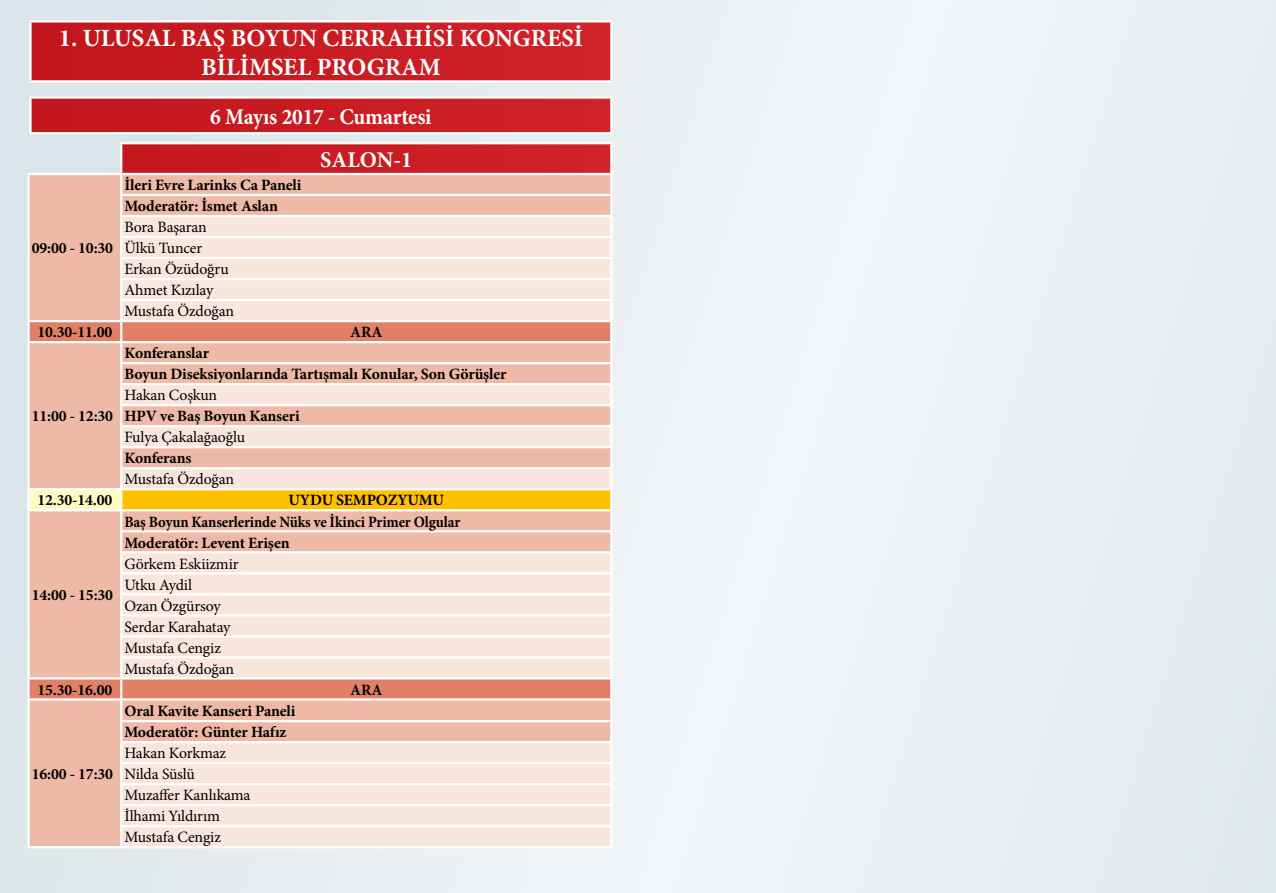
<style>
.page{position:relative;width:1276px;height:893px;background:#ecf0f3}
.page>*{position:absolute;margin:0;border:0;box-sizing:border-box;transform-origin:0 0}
.t1{font:700 24.75px/29.2px "Minion Pro";color:#fff;text-align:center}
.t2{font:700 22.5px "Minion Pro";letter-spacing:-.01em;color:#fff;scale:.95 1}
.t3{font:700 22.5px "Minion Pro";letter-spacing:-.01em;color:#fff}
.t4{font:700 15.75px/20.9px "Minion Pro";letter-spacing:-.01em;color:#000}
.t5{font:15.75px/20.9px "Minion Pro";letter-spacing:-.01em;color:#000}
.t6{font:700 15.75px/20.9px "Minion Pro";letter-spacing:-.01em;color:#000;scale:.93 1}
</style>
<div class="page">
<div style="left:121px;top:143px;width:490px;height:31px;background:linear-gradient(to right,#c4181e,#d02229)"></div>
<div style="left:29px;top:175px;width:581px;height:671px;background:#eebaa7"></div>
<svg style="left:122px;top:217px;width:488px;height:629px;background:#f6ded3"></svg>
<svg style="left:30px;top:322px;width:580px;height:376px;background:#f1c7b8"></svg>
<div style="left:29px;top:489px;width:92px;height:21px;background:#fffac2"></div>
<div style="left:121px;top:489px;width:490px;height:21px;background:#ffc000"></div>
<hr style="left:120px;top:144px;width:2px;height:29px;background:#fff">
<hr style="left:610px;top:174px;width:2px;height:20px;background:#fff">
<hr style="left:120px;top:194px;width:492px;height:2px;background:#fff">
<hr style="left:120px;top:215px;width:492px;height:2px;background:#fff">
<hr style="left:120px;top:236px;width:492px;height:2px;background:#fff">
<hr style="left:120px;top:257px;width:492px;height:2px;background:#fff">
<hr style="left:120px;top:278px;width:492px;height:2px;background:#fff">
<hr style="left:120px;top:142px;width:492px;height:2px;background:#fff">
<hr style="left:120px;top:299px;width:492px;height:2px;background:#fff">
<hr style="left:610px;top:144px;width:2px;height:30px;background:#fff">
<hr style="left:122px;top:173px;width:488px;height:2px;background:#fff">
<hr style="left:120px;top:362px;width:492px;height:2px;background:#fff">
<hr style="left:120px;top:383px;width:492px;height:2px;background:#fff">
<hr style="left:120px;top:404px;width:492px;height:2px;background:#fff">
<hr style="left:120px;top:425px;width:492px;height:2px;background:#fff">
<hr style="left:120px;top:446px;width:492px;height:2px;background:#fff">
<hr style="left:120px;top:467px;width:492px;height:2px;background:#fff">
<hr style="left:120px;top:530px;width:492px;height:2px;background:#fff">
<hr style="left:120px;top:551px;width:492px;height:2px;background:#fff">
<hr style="left:120px;top:572px;width:492px;height:2px;background:#fff">
<hr style="left:120px;top:593px;width:492px;height:2px;background:#fff">
<hr style="left:120px;top:614px;width:492px;height:2px;background:#fff">
<hr style="left:120px;top:635px;width:492px;height:2px;background:#fff">
<hr style="left:120px;top:656px;width:492px;height:2px;background:#fff">
<hr style="left:120px;top:720px;width:492px;height:2px;background:#fff">
<hr style="left:120px;top:741px;width:492px;height:2px;background:#fff">
<hr style="left:120px;top:762px;width:492px;height:2px;background:#fff">
<hr style="left:120px;top:783px;width:492px;height:2px;background:#fff">
<hr style="left:120px;top:804px;width:492px;height:2px;background:#fff">
<hr style="left:120px;top:825px;width:492px;height:2px;background:#fff">
<hr style="left:121px;top:846px;width:491px;height:2px;background:#fff">
<hr style="left:27px;top:175px;width:3px;height:20px;background:#fff">
<hr style="left:27px;top:195px;width:3px;height:21px;background:#fff">
<hr style="left:27px;top:216px;width:3px;height:21px;background:#fff">
<hr style="left:27px;top:237px;width:3px;height:21px;background:#fff">
<hr style="left:27px;top:258px;width:3px;height:21px;background:#fff">
<hr style="left:27px;top:279px;width:3px;height:21px;background:#fff">
<hr style="left:27px;top:300px;width:3px;height:20px;background:#fff">
<hr style="left:27px;top:343px;width:3px;height:20px;background:#fff">
<hr style="left:27px;top:363px;width:3px;height:21px;background:#fff">
<hr style="left:27px;top:384px;width:3px;height:21px;background:#fff">
<hr style="left:27px;top:405px;width:3px;height:21px;background:#fff">
<hr style="left:27px;top:426px;width:3px;height:21px;background:#fff">
<hr style="left:27px;top:447px;width:3px;height:21px;background:#fff">
<hr style="left:27px;top:468px;width:3px;height:20px;background:#fff">
<hr style="left:27px;top:511px;width:3px;height:20px;background:#fff">
<hr style="left:27px;top:531px;width:3px;height:21px;background:#fff">
<hr style="left:27px;top:552px;width:3px;height:21px;background:#fff">
<hr style="left:27px;top:573px;width:3px;height:21px;background:#fff">
<hr style="left:27px;top:594px;width:3px;height:21px;background:#fff">
<hr style="left:27px;top:615px;width:3px;height:21px;background:#fff">
<hr style="left:27px;top:636px;width:3px;height:21px;background:#fff">
<hr style="left:27px;top:657px;width:3px;height:20px;background:#fff">
<hr style="left:121px;top:488px;width:491px;height:2px;background:#fff">
<hr style="left:121px;top:509px;width:491px;height:2px;background:#fff">
<hr style="left:27px;top:701px;width:3px;height:20px;background:#fff">
<hr style="left:27px;top:721px;width:3px;height:21px;background:#fff">
<hr style="left:27px;top:742px;width:3px;height:21px;background:#fff">
<hr style="left:27px;top:763px;width:3px;height:21px;background:#fff">
<hr style="left:27px;top:784px;width:3px;height:21px;background:#fff">
<hr style="left:27px;top:805px;width:3px;height:21px;background:#fff">
<hr style="left:27px;top:826px;width:3px;height:20px;background:#fff">
<hr style="left:27px;top:846px;width:94px;height:2px;background:#fff">
<hr style="left:121px;top:320px;width:491px;height:2px;background:#fff">
<hr style="left:121px;top:341px;width:491px;height:2px;background:#fff">
<hr style="left:121px;top:677px;width:491px;height:2px;background:#fff">
<svg style="left:120px;top:175px;width:2px;height:671px"></svg>
<svg style="left:610px;top:196px;width:2px;height:650px"></svg>
<hr style="left:121px;top:698px;width:491px;height:2px;background:#fff">
<hr style="left:27px;top:173px;width:95px;height:2px;background:#fff">
<hr style="left:27px;top:490px;width:3px;height:19px;background:#fff">
<hr style="left:27px;top:322px;width:3px;height:19px;background:#fff">
<hr style="left:27px;top:679px;width:3px;height:19px;background:#fff">
<hr style="left:27px;top:488px;width:94px;height:2px;background:#fff">
<hr style="left:27px;top:509px;width:94px;height:2px;background:#fff">
<hr style="left:27px;top:320px;width:94px;height:2px;background:#fff">
<hr style="left:27px;top:677px;width:94px;height:2px;background:#fff">
<hr style="left:27px;top:341px;width:94px;height:2px;background:#fff">
<hr style="left:27px;top:698px;width:94px;height:2px;background:#fff">
<div style="left:30px;top:98px;width:581px;height:35px;background:#c91c22"></div>
<hr style="left:29px;top:99px;width:3px;height:33px;background:#fff">
<hr style="left:29px;top:96px;width:583px;height:3px;background:#fff">
<hr style="left:610px;top:99px;width:2px;height:33px;background:#fff">
<hr style="left:29px;top:132px;width:583px;height:2px;background:#fff">
<div style="left:30px;top:21px;width:581px;height:60px;background:#c91c22"></div>
<hr style="left:29px;top:20px;width:583px;height:3px;background:#fff">
<hr style="left:29px;top:80px;width:583px;height:3px;background:#fff">
<hr style="left:29px;top:23px;width:3px;height:57px;background:#fff">
<hr style="left:610px;top:23px;width:2px;height:57px;background:#fff">
<h1 class="t1" style="left:59px;top:23px;width:526px">1. ULUSAL BAŞ BOYUN CERRAHİSİ KONGRESİ<br>BİLİMSEL PROGRAM</h1>
<h2 class="t2" style="left:210px;top:100px;width:234px">6 Mayıs 2017 - Cumartesi</h2>
<p class="t4" style="left:32px;top:238px;width:83px">09:00 - 10:30</p>
<p class="t4" style="left:124px;top:174px;width:179px">İleri Evre Larinks Ca Paneli<br>Moderatör: İsmet Aslan</p>
<p class="t5" style="left:124px;top:217px;width:111px">Bora Başaran<br>Ülkü Tuncer<br>Erkan Özüdoğru<br>Ahmet Kızılay<br>Mustafa Özdoğan</p>
<h2 class="t3" style="left:320px;top:144px;width:94px">SALON-1</h2>
<p class="t4" style="left:37px;top:322px;width:76px">10.30-11.00</p>
<p class="t4" style="left:350px;top:322px;width:34px">ARA</p>
<p class="t4" style="left:32px;top:406px;width:83px">11:00 - 12:30</p>
<p class="t4" style="left:124px;top:343px;width:383px">Konferanslar<br>Boyun Diseksiyonlarında Tartışmalı Konular, Son Görüşler</p>
<p class="t5" style="left:124px;top:385px;width:94px">Hakan Coşkun</p>
<p class="t4" style="left:124px;top:406px;width:177px">HPV ve Baş Boyun Kanseri</p>
<p class="t5" style="left:124px;top:427px;width:122px">Fulya Çakalağaoğlu</p>
<p class="t4" style="left:124px;top:448px;width:69px">Konferans</p>
<p class="t5" style="left:124px;top:469px;width:111px">Mustafa Özdoğan</p>
<p class="t4" style="left:38px;top:490px;width:76px">12.30-14.00</p>
<p class="t4" style="left:288px;top:490px;width:157px">UYDU SEMPOZYUMU</p>
<p class="t4" style="left:32px;top:584px;width:83px">14:00 - 15:30</p>
<p class="t6" style="left:124px;top:511px;width:363px">Baş Boyun Kanserlerinde Nüks ve İkinci Primer Olgular<br>Moderatör: Levent Erişen</p>
<p class="t5" style="left:124px;top:553px;width:116px">Görkem Eskiizmir<br>Utku Aydil<br>Ozan Özgürsoy<br>Serdar Karahatay<br>Mustafa Cengiz<br>Mustafa Özdoğan</p>
<p class="t4" style="left:37px;top:679px;width:76px">15.30-16.00</p>
<p class="t4" style="left:350px;top:679px;width:34px">ARA</p>
<p class="t4" style="left:32px;top:763px;width:83px">16:00 - 17:30</p>
<p class="t4" style="left:124px;top:700px;width:173px">Oral Kavite Kanseri Paneli<br>Moderatör: Günter Hafız</p>
<p class="t5" style="left:124px;top:743px;width:128px">Hakan Korkmaz<br>Nilda Süslü<br>Muzaffer Kanlıkama<br>İlhami Yıldırım<br>Mustafa Cengiz</p>
</div>
